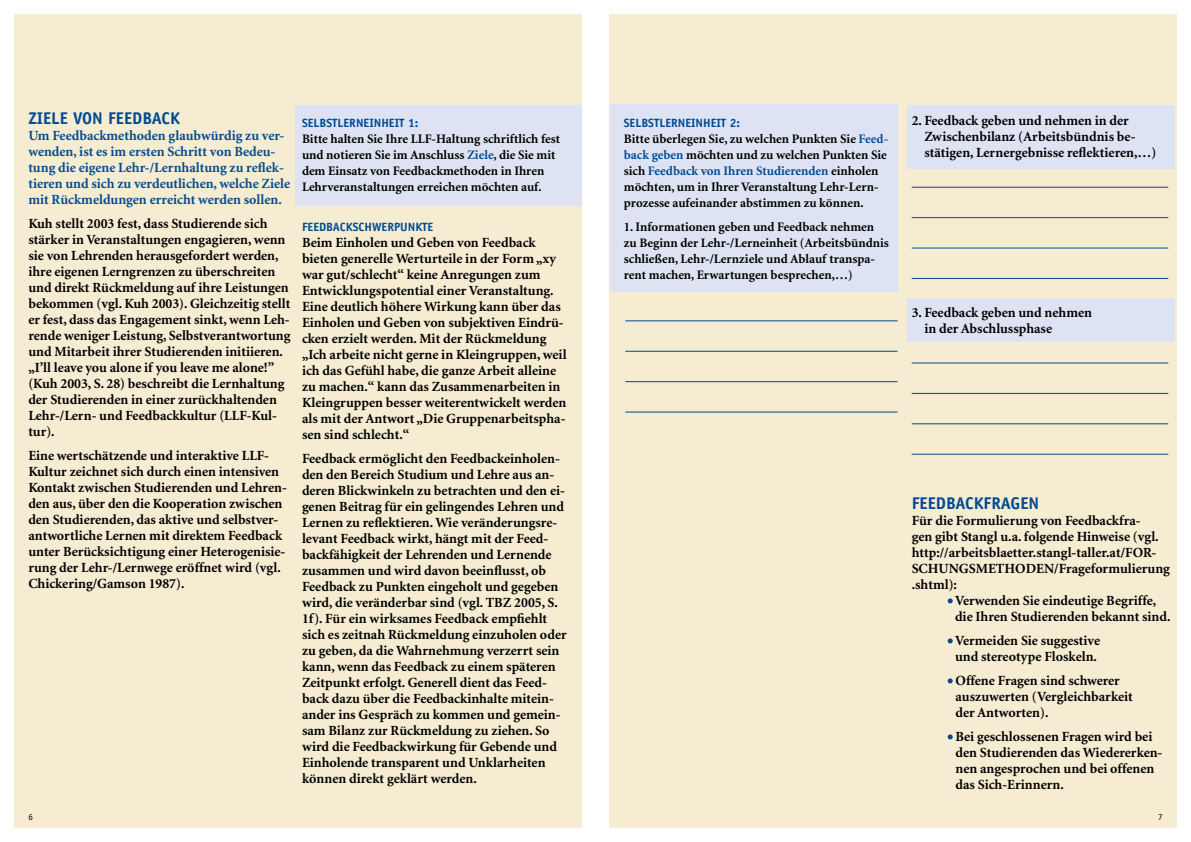
<style>
.page{position:relative;width:1191px;height:842px;background:#fff}
.page>*{position:absolute;margin:0;border:0;box-sizing:border-box;transform-origin:0 0}
.t1{font:700 17px "Officina Sans";color:#004a93}
.t2{font:700 14px/16px "Minion";color:#000}
.t3{font:700 14px/16px "Minion";color:#004a93}
.t4{font:700 13px/16px "Minion";color:#000}
.t5{font:700 12px "Officina Sans";color:#004a93}
.t6{font:9px "Officina Sans";color:#000}
.s1{color:#004a93}
</style>
<div class="page">
<div style="left:609px;top:15px;width:567px;height:813px;background:#f5ecd1"></div>
<div style="left:14px;top:15px;width:567px;height:566px;background:#f5ecd1"></div>
<div style="left:14px;top:262px;width:567px;height:566px;background:#f5ecd1"></div>
<div style="left:295px;top:105px;width:286px;height:101px;background:#dee3f4"></div>
<div style="left:609px;top:105px;width:288px;height:187px;background:#dee3f4"></div>
<div style="left:907px;top:105px;width:268px;height:64px;background:#dee3f4"></div>
<div style="left:907px;top:298px;width:268px;height:44px;background:#dee3f4"></div>
<svg style="left:947px;top:598px;width:5px;height:5px"></svg>
<svg style="left:947px;top:638px;width:5px;height:5px"></svg>
<svg style="left:947px;top:678px;width:5px;height:5px"></svg>
<svg style="left:947px;top:734px;width:5px;height:5px"></svg>
<hr style="left:911px;top:187px;width:257px;height:1px;background:#004a93">
<hr style="left:911px;top:217px;width:257px;height:1px;background:#004a93">
<hr style="left:911px;top:248px;width:257px;height:1px;background:#004a93">
<hr style="left:911px;top:278px;width:257px;height:1px;background:#004a93">
<hr style="left:911px;top:362px;width:257px;height:1px;background:#004a93">
<hr style="left:911px;top:393px;width:257px;height:1px;background:#004a93">
<hr style="left:911px;top:423px;width:257px;height:1px;background:#004a93">
<hr style="left:911px;top:454px;width:257px;height:1px;background:#004a93">
<hr style="left:625px;top:320px;width:272px;height:1px;background:#004a93">
<hr style="left:625px;top:351px;width:272px;height:1px;background:#004a93">
<hr style="left:625px;top:381px;width:272px;height:1px;background:#004a93">
<hr style="left:625px;top:412px;width:272px;height:1px;background:#004a93">
<p class="t1" style="left:28px;top:107px;width:9px">ZIELE</p>
<p class="t1" style="left:73px;top:107px;width:53px">VON FEEDB</p>
<p class="t1" style="left:152px;top:107px;width:28px">ACK</p>
<p class="t3" style="left:28px;top:128px;width:263px">Um Feedbackmethoden glaubwürdig zu ver&shy;wenden, ist es im ersten Schritt von Bedeu&shy;tung die eigene Lehr-/Lernhaltung zu reflek&shy;tieren und sich zu verdeutlichen, welche Ziele mit Rückmeldungen erreicht werden sollen.</p>
<p class="t2" style="left:28px;top:216px;width:264px">Kuh stellt 2003 fest, dass Studierende sich stärker in Veranstaltungen engagieren, wenn sie von Lehrenden herausgefordert werden, ihre eigenen Lerngrenzen zu überschreiten und direkt Rückmeldung auf ihre Leistungen bekommen (vgl. Kuh 2003). Gleichzeitig stellt er fest, dass das Engagement sinkt, wenn Leh&shy;rende weniger Leistung, Selbstverantwortung und Mitarbeit ihrer Studierenden initiieren. „I’ll leave you alone if you leave me alone!” (Kuh 2003, S. 28) beschreibt die Lernhaltung der Studierenden in einer zurückhaltenden Lehr-/Lern- und Feedbackkultur (LLF-Kul&shy;tur).</p>
<p class="t2" style="left:28px;top:448px;width:260px">Eine wertschätzende und interaktive LLF-Kultur zeichnet sich durch einen intensiven Kontakt zwischen Studierenden und Lehren&shy;den aus, über den die Kooperation zwischen den Studierenden, das aktive und selbstver&shy;antwortliche Lernen mit direktem Feedback unter Berücksichtigung einer Heterogenisie&shy;rung der Lehr-/Lernwege eröffnet wird (vgl.<br>Chickering/Gamson 1987).</p>
<p class="t5" style="left:302px;top:115px;width:13px">SELBSTLERNEINHEIT</p>
<p class="t5" style="left:408px;top:115px;width:12px">1:</p>
<p class="t4" style="left:302px;top:131px;width:260px">Bitte halten Sie Ihre LLF-Haltung schriftlich fest und notieren Sie im Anschluss <span class="s1">Ziele</span>, die Sie mit dem Einsatz von Feedbackmethoden in Ihren Lehrveranstaltungen erreichen möchten auf.</p>
<p class="t5" style="left:302px;top:219px;width:13px">FEEDB</p>
<p class="t5" style="left:333px;top:219px;width:82px">ACKSCHWERPUNKTE</p>
<p class="t2" style="left:302px;top:235px;width:266px">Beim Einholen und Geben von Feedback bieten generelle Werturteile in der Form „xy war gut/schlecht“ keine Anregungen zum Entwicklungspotential einer Veranstaltung.<br>Eine deutlich höhere Wirkung kann über das Einholen und Geben von subjektiven Eindrü&shy;cken erzielt werden. Mit der Rückmeldung „Ich arbeite nicht gerne in Kleingruppen, weil ich das Gefühl habe, die ganze Arbeit alleine zu machen.“ kann das Zusammenarbeiten in Kleingruppen besser weiterentwickelt werden als mit der Antwort „Die Gruppenarbeitspha&shy;sen sind schlecht.“</p>
<p class="t2" style="left:302px;top:451px;width:266px">Feedback ermöglicht den Feedbackeinholen&shy;den den Bereich Studium und Lehre aus an&shy;deren Blickwinkeln zu betrachten und den ei&shy;genen Beitrag für ein gelingendes Lehren und Lernen zu reflektieren. Wie veränderungsre&shy;levant Feedback wirkt, hängt mit der Feed&shy;backfähigkeit der Lehrenden und Lernende zusammen und wird davon beeinflusst, ob Feedback zu Punkten eingeholt und gegeben wird, die veränderbar sind (vgl. TBZ 2005, S.<br>1f). Für ein wirksames Feedback empfiehlt sich es zeitnah Rückmeldung einzuholen oder zu geben, da die Wahrnehmung verzerrt sein kann, wenn das Feedback zu einem späteren Zeitpunkt erfolgt. Generell dient das Feed&shy;back dazu über die Feedbackinhalte mitein&shy;ander ins Gespräch zu kommen und gemein&shy;sam Bilanz zur Rückmeldung zu ziehen. So wird die Feedbackwirkung für Gebende und Einholende transparent und Unklarheiten können direkt geklärt werden.</p>
<p class="t5" style="left:624px;top:115px;width:13px">SELBSTLERNEINHEIT</p>
<p class="t5" style="left:730px;top:115px;width:12px">2:</p>
<p class="t4" style="left:624px;top:131px;width:266px">Bitte überlegen Sie, zu welchen Punkten Sie <span class="s1">Feed&shy;back geben</span> möchten und zu welchen Punkten Sie sich <span class="s1">Feedback von Ihren Studierenden</span> einholen möchten, um in Ihrer Veranstaltung Lehr-Lern&shy;prozesse aufeinander abstimmen zu können.</p>
<p class="t4" style="left:624px;top:219px;width:267px">1. Informationen geben und Feedback nehmen zu Beginn der Lehr-/Lerneinheit (Arbeitsbündnis schließen, Lehr-/Lernziele und Ablauf transpa&shy;rent machen, Erwartungen besprechen,…)</p>
<p class="t2" style="left:924px;top:113px;width:233px;text-indent:-13px">2. Feedback geben und nehmen in der<br>Zwischenbilanz (Arbeitsbündnis be&shy;stätigen, Lernergebnisse reflektieren,…)</p>
<p class="t2" style="left:924px;top:305px;width:169px;text-indent:-13px">3. Feedback geben und nehmen in der Abschlussphase</p>
<p class="t1" style="left:911px;top:493px;width:18px">FEEDB</p>
<p class="t1" style="left:955px;top:493px;width:65px">ACKFRAGEN</p>
<p class="t2" style="left:911px;top:513px;width:260px">Für die Formulierung von Feedbackfra-<br>gen gibt Stangl u.a. folgende Hinweise (vgl. http://arbeitsblaetter.stangl-taller.at/FOR-SCHUNGSMETHODEN/Frageformulierung .shtml):</p>
<p class="t2" style="left:955px;top:593px;width:217px">Verwenden Sie eindeutige Begriffe, die Ihren Studierenden bekannt sind.</p>
<p class="t2" style="left:955px;top:633px;width:146px">Vermeiden Sie suggestive und stereotype Floskeln.</p>
<p class="t2" style="left:955px;top:673px;width:179px">Offene Fragen sind schwerer auszuwerten (Vergleichbarkeit der Antworten).</p>
<p class="t2" style="left:955px;top:729px;width:208px">Bei geschlossenen Fragen wird bei den Studierenden das Wiedererken&shy;nen angesprochen und bei offenen das Sich-Erinnern.</p>
<p class="t6" style="left:28px;top:812px;width:6px">6</p>
<p class="t6" style="left:1158px;top:812px;width:6px">7</p>
</div>
